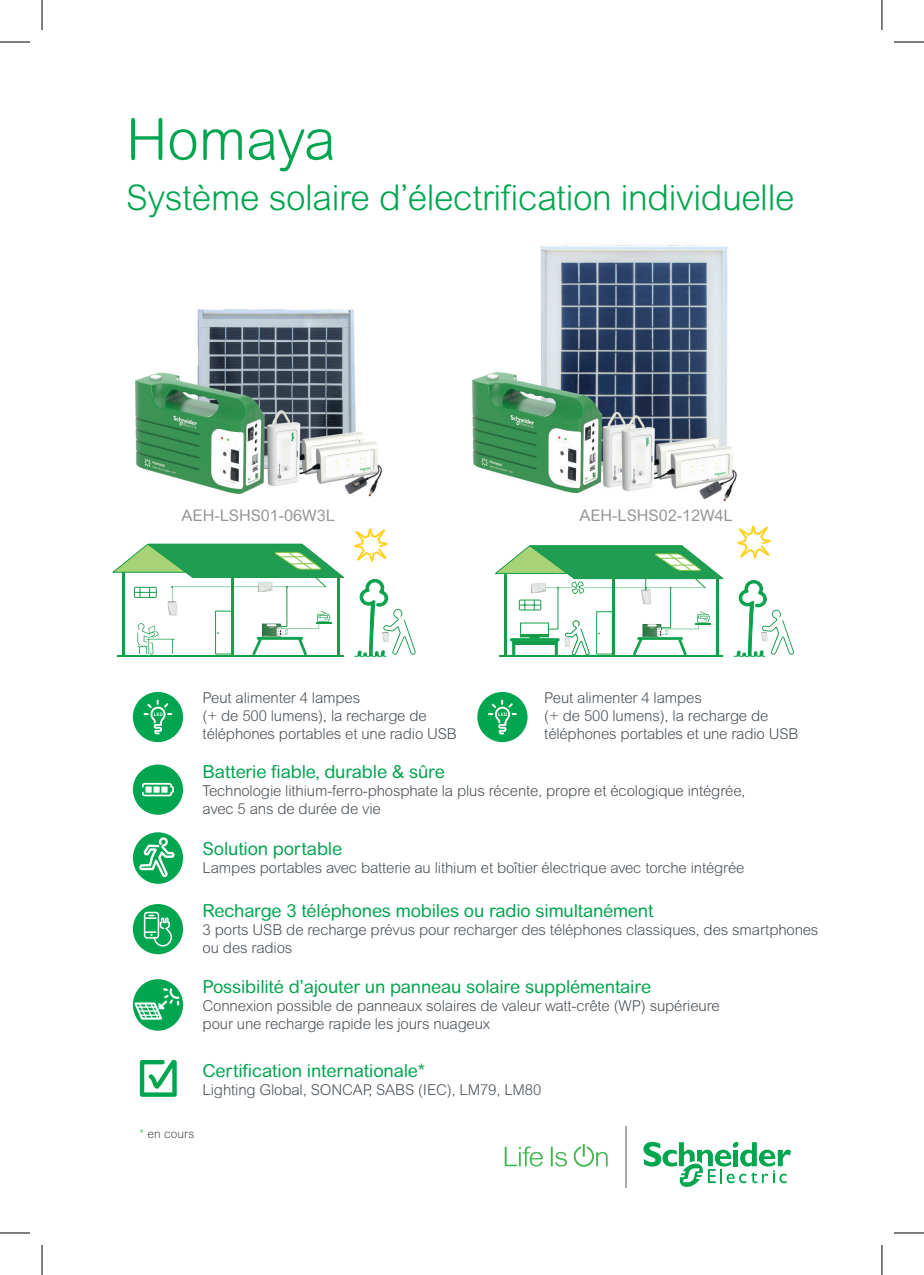
<style>
.page{position:relative;width:924px;height:1275px;background:#fff}
.page>*{position:absolute;margin:0;border:0;box-sizing:border-box;transform-origin:0 0}
.t1{font:300 57px "Arial Rounded MT Pro";color:#00a54f}
.t2{font:300 35.4px "Arial Rounded MT Pro";letter-spacing:-.01em;color:#00a54f}
.t3{font:18px "Arial Rounded MT Pro";letter-spacing:-.01em;color:#00a54f}
.t4{font:16px "Arial Rounded MT Pro";color:#939598}
.t5{font:300 15px/18px "Arial Rounded MT Pro";letter-spacing:-.01em;color:#4d545a}
.t6{font:300 12px "Arial Rounded MT Pro";color:#4d545a}
.s1{color:#42b751}
</style>
<div class="page">
<img style="left:135px;top:309px;width:247px;height:188px">
<img style="left:472px;top:245px;width:265px;height:257px">
<svg style="left:354px;top:528px;width:34px;height:34px"></svg>
<hr style="left:117px;top:655px;width:226px;height:2px;background:#169d48">
<svg style="left:354px;top:578px;width:61px;height:79px"></svg>
<svg style="left:112px;top:543px;width:233px;height:112px"></svg>
<svg style="left:737px;top:525px;width:33px;height:34px"></svg>
<hr style="left:499px;top:655px;width:223px;height:2px;background:#169d48">
<svg style="left:733px;top:580px;width:60px;height:77px"></svg>
<svg style="left:495px;top:545px;width:229px;height:110px"></svg>
<svg style="left:140px;top:1060px;width:37px;height:36px"></svg>
<div style="left:133px;top:979px;width:50px;height:51px;background:#00a54f;border-radius:50%"></div>
<svg style="left:132px;top:988px;width:47px;height:33px"></svg>
<svg style="left:504px;top:1146px;width:38px;height:20px"></svg>
<hr style="left:550px;top:1146px;width:2px;height:20px;background:#42b751">
<svg style="left:555px;top:1151px;width:11px;height:15px"></svg>
<svg style="left:573px;top:1144px;width:34px;height:22px"></svg>
<svg style="left:643px;top:1141px;width:147px;height:46px"></svg>
<hr style="left:624px;top:1126px;width:1px;height:61px;background:#a8a9ad">
<div style="left:133px;top:904px;width:50px;height:50px;background:#00a54f;border-radius:50%"></div>
<svg style="left:144px;top:911px;width:28px;height:35px"></svg>
<div style="left:133px;top:764px;width:50px;height:50px;background:#00a54f;border-radius:50%"></div>
<svg style="left:142px;top:783px;width:32px;height:13px"></svg>
<div style="left:133px;top:692px;width:50px;height:50px;background:#00a54f;border-radius:50%"></div>
<svg style="left:143px;top:699px;width:29px;height:35px"></svg>
<div style="left:477px;top:692px;width:50px;height:50px;background:#00a54f;border-radius:50%"></div>
<svg style="left:488px;top:699px;width:28px;height:35px"></svg>
<div style="left:133px;top:832px;width:50px;height:51px;background:#00a54f;border-radius:50%"></div>
<svg style="left:139px;top:837px;width:35px;height:40px"></svg>
<hr style="left:0;top:42px;width:30px;height:1px;background:#000">
<hr style="left:893px;top:42px;width:30px;height:1px;background:#000">
<hr style="left:0;top:1232px;width:30px;height:1px;background:#000">
<hr style="left:893px;top:1232px;width:30px;height:1px;background:#000">
<hr style="left:42px;top:0;width:1px;height:30px;background:#000">
<hr style="left:42px;top:1245px;width:1px;height:30px;background:#000">
<hr style="left:881px;top:0;width:1px;height:30px;background:#000">
<hr style="left:881px;top:1245px;width:1px;height:30px;background:#000">
<p class="t1" style="left:126px;top:106px;width:211px">Homaya</p>
<p class="t2" style="left:126px;top:177px;width:669px">Système solaire d’électrification individuelle</p>
<p class="t4" style="left:181px;top:506px;width:155px">AEH-LSHS01-06W3L</p>
<p class="t4" style="left:579px;top:506px;width:155px">AEH-LSHS02-12W4L</p>
<p class="t5" style="left:202px;top:689px;width:255px">Peut alimenter 4 lampes<br>(+ de 500 lumens), la recharge de téléphones portables et une radio USB</p>
<p class="t5" style="left:544px;top:689px;width:255px">Peut alimenter 4 lampes<br>(+ de 500 lumens), la recharge de téléphones portables et une radio USB</p>
<p class="t3" style="left:202px;top:761px;width:244px">Batterie fiable, durable &amp; sûre</p>
<p class="t5" style="left:202px;top:782px;width:544px">Technologie lithium-ferro-phosphate la plus récente, propre et écologique intégrée, avec 5 ans de durée de vie</p>
<p class="t3" style="left:202px;top:838px;width:141px">Solution portable</p>
<p class="t5" style="left:202px;top:859px;width:543px">Lampes portables avec batterie au lithium et boîtier électrique avec torche intégrée</p>
<p class="t3" style="left:202px;top:900px;width:452px">Recharge 3 téléphones mobiles ou radio simultanément</p>
<p class="t5" style="left:202px;top:921px;width:617px">3 ports USB de recharge prévus pour recharger des téléphones classiques, des smartphones ou des radios</p>
<p class="t3" style="left:202px;top:976px;width:450px">Possibilité d’ajouter un panneau solaire supplémentaire</p>
<p class="t5" style="left:202px;top:997px;width:518px">Connexion possible de panneaux solaires de valeur watt-crête (WP) supérieure pour une recharge rapide les jours nuageux</p>
<p class="t3" style="left:202px;top:1060px;width:224px">Certification internationale*</p>
<p class="t5" style="left:202px;top:1081px;width:340px">Lighting Global, SONCAP, SABS (IEC), LM79, LM80</p>
<p class="t6" style="left:140px;top:1127px;width:56px"><span class="s1">*</span> en cours</p>
</div>
